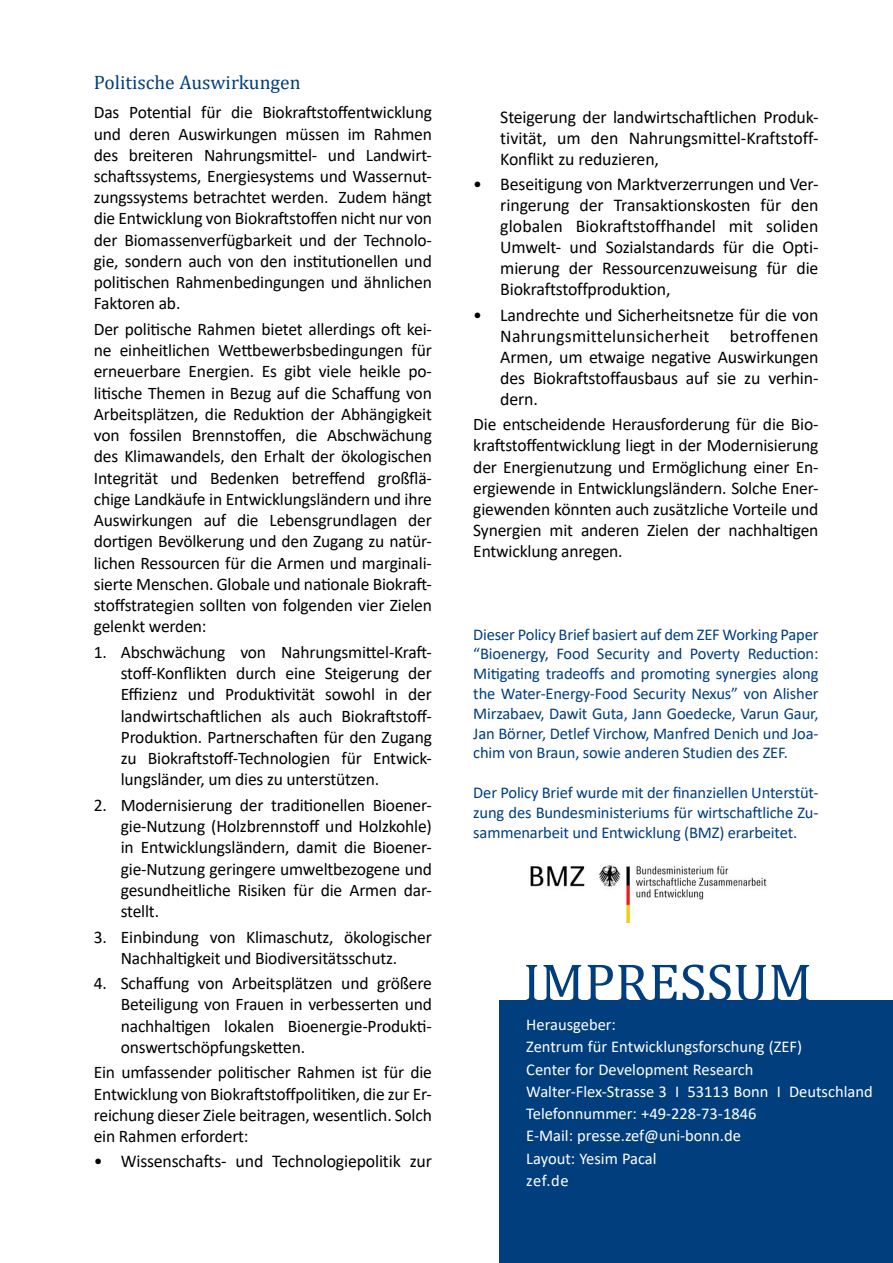
<style>
.page{position:relative;width:893px;height:1263px;background:#fff}
.page>*{position:absolute;margin:0;border:0;box-sizing:border-box;transform-origin:0 0}
.t1{font:54px "Cambria";color:#003e7e}
.t2{font:19.5px "Cambria";color:#003e7e}
.t3{font:18px/21px "Calibri";letter-spacing:-.01em;color:#000;text-align:justify}
.t4{font:17.7px/21.3px "Calibri";letter-spacing:-.01em;color:#000;text-align:justify}
.t5{font:16.5px/19.8px "Calibri";letter-spacing:-.01em;color:#003e7e;text-align:justify}
.t6{font:16.5px/22.2px "Calibri";color:#fff}
</style>
<div class="page">
<div style="left:500px;top:1000px;width:393px;height:263px;background:#003e7e"></div>
<img style="left:530px;top:865px;width:237px;height:57px">
<p class="t2" style="left:94px;top:70px;width:208px">Politische Auswirkungen</p>
<p class="t4" style="left:94px;top:101px;width:340px">Das Potential für die Biokraftstoffentwicklung und deren Auswirkungen müssen im Rahmen des breiteren Nahrungsmittel- und Landwirt&shy;schaftssystems, Energiesystems und Wassernut&shy;zungssystems betrachtet werden. Zudem hängt die Entwicklung von Biokraftstoffen nicht nur von der Biomassenverfügbarkeit und der Technolo&shy;gie, sondern auch von den institutionellen und politischen Rahmenbedingungen und ähnlichen Faktoren ab.</p>
<p class="t4" style="left:94px;top:318px;width:340px">Der politische Rahmen bietet allerdings oft kei&shy;ne einheitlichen Wettbewerbsbedingungen für erneuerbare Energien. Es gibt viele heikle po&shy;litische Themen in Bezug auf die Schaffung von Arbeitsplätzen, die Reduktion der Abhängigkeit von fossilen Brennstoffen, die Abschwächung des Klimawandels, den Erhalt der ökologischen Integrität und Bedenken betreffend großflä&shy;chige Landkäufe in Entwicklungsländern und ihre Auswirkungen auf die Lebensgrundlagen der dortigen Bevölkerung und den Zugang zu natür&shy;lichen Ressourcen für die Armen und marginali&shy;sierte Menschen. Globale und nationale Biokraft&shy;stoffstrategien sollten von folgenden vier Zielen gelenkt werden:</p>
<p class="t4" style="left:121px;top:641px;width:313px;text-indent:-27px">1. Abschwächung von Nahrungsmittel-Kraft&shy;stoff-Konflikten durch eine Steigerung der Effizienz und Produktivität sowohl in der landwirtschaftlichen als auch Biokraftstoff-Produktion. Partnerschaften für den Zugang zu Biokraftstoff-Technologien für Entwick&shy;lungsländer, um dies zu unterstützen.</p>
<p class="t4" style="left:121px;top:794px;width:313px;text-indent:-27px">2. Modernisierung der traditionellen Bioener&shy;gie-Nutzung (Holzbrennstoff und Holzkohle) in Entwicklungsländern, damit die Bioener&shy;gie-Nutzung geringere umweltbezogene und gesundheitliche Risiken für die Armen dar&shy;stellt.</p>
<p class="t4" style="left:94px;top:925px;width:340px;text-align:center">3. Einbindung von Klimaschutz, ökologischer<br>Nachhaltigkeit und Biodiversitätsschutz.</p>
<p class="t4" style="left:121px;top:972px;width:313px;text-indent:-27px">4. Schaffung von Arbeitsplätzen und größere Beteiligung von Frauen in verbesserten und nachhaltigen lokalen Bioenergie-Produkti&shy;onswertschöpfungsketten.</p>
<p class="t4" style="left:94px;top:1061px;width:340px">Ein umfassender politischer Rahmen ist für die Entwicklung von Biokraftstoffpolitiken, die zur Er&shy;reichung dieser Ziele beitragen, wesentlich. Solch ein Rahmen erfordert:</p>
<p class="t3" style="left:94px;top:1150px;width:340px">• Wissenschafts- und Technologiepolitik zur</p>
<p class="t3" style="left:500px;top:106px;width:320px">Steigerung der landwirtschaftlichen Produk&shy;tivität, um den Nahrungsmittel-Kraftstoff-Konflikt zu reduzieren,</p>
<p class="t3" style="left:500px;top:173px;width:320px;text-indent:-27px">• Beseitigung von Marktverzerrungen und Ver&shy;ringerung der Transaktionskosten für den globalen Biokraftstoffhandel mit soliden Umwelt- und Sozialstandards für die Opti&shy;mierung der Ressourcenzuweisung für die Biokraftstoffproduktion,</p>
<p class="t3" style="left:500px;top:304px;width:320px;text-indent:-27px">• Landrechte und Sicherheitsnetze für die von Nahrungsmittelunsicherheit betroffenen Armen, um etwaige negative Auswirkungen des Biokraftstoffausbaus auf sie zu verhin&shy;dern.</p>
<p class="t4" style="left:473px;top:413px;width:347px">Die entscheidende Herausforderung für die Bio&shy;kraftstoffentwicklung liegt in der Modernisierung der Energienutzung und Ermöglichung einer En&shy;ergiewende in Entwicklungsländern. Solche Ener&shy;giewenden könnten auch zusätzliche Vorteile und Synergien mit anderen Zielen der nachhaltigen Entwicklung anregen.</p>
<p class="t5" style="left:473px;top:624px;width:347px">Dieser Policy Brief basiert auf dem ZEF Working Paper “Bioenergy, Food Security and Poverty Reduction:<br>Mitigating tradeoffs and promoting synergies along the Water‐Energy‐Food Security Nexus” von Alisher Mirzabaev, Dawit Guta, Jann Goedecke, Varun Gaur, Jan Börner, Detlef Virchow, Manfred Denich und Joa&shy;chim von Braun, sowie anderen Studien des ZEF.</p>
<p class="t5" style="left:473px;top:782px;width:347px">Der Policy Brief wurde mit der finanziellen Unterstüt&shy;zung des Bundesministeriums für wirtschaftliche Zu&shy;sammenarbeit und Entwicklung (BMZ) erarbeitet.</p>
<h1 class="t1" style="left:523px;top:951px;width:291px">IMPRESSUM</h1>
<p class="t6" style="left:526px;top:1013px;width:348px">Herausgeber:<br>Zentrum für Entwicklungsforschung (ZEF)<br>Center for Development Research<br>Walter-Flex-Strasse 3 I 53113 Bonn I Deutschland<br>Telefonnummer: +49-228-73-1846<br>E-Mail: presse.zef@uni-bonn.de<br>Layout: Yesim Pacal<br>zef.de</p>
</div>
